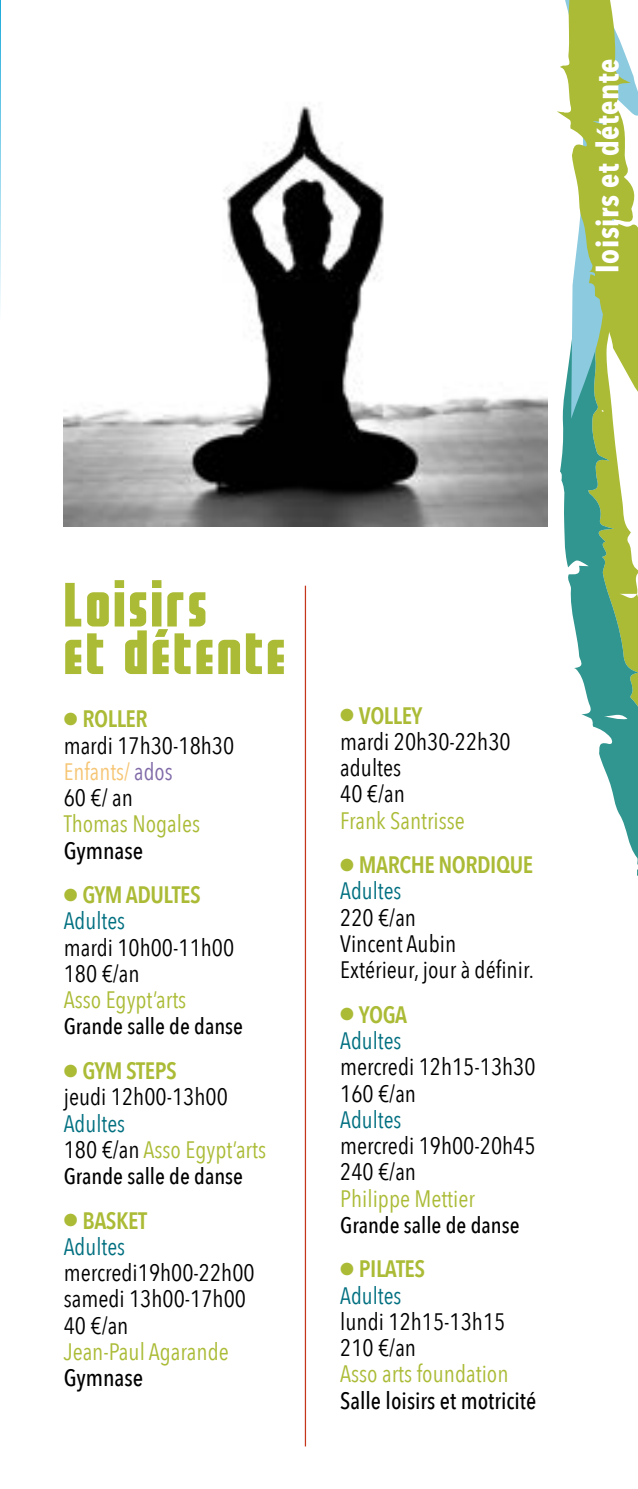
<style>
.page{position:relative;width:638px;height:1489px;background:#fff}
.page>*{position:absolute;margin:0;border:0;box-sizing:border-box;transform-origin:0 0}
.t1{font:63.75px/47.5px "Homelander";letter-spacing:.04em;color:#abbb36;scale:1.18 1}
.t2{font:700 30px "Avenir Next Condensed";letter-spacing:.02em;color:#fff}
.t3{font:23.75px/26.2px "Avenir Next Condensed";color:#000}
.t4{font:23.75px/26.2px "Avenir Next Condensed";color:#abbb36}
.t5{font:600 23.75px/26.2px "Avenir Next Condensed";letter-spacing:-.02em;color:#abbb36}
.t6{font:500 23.75px "Avenir Next Condensed";color:#000}
.t7{font:23.75px/26.2px "Avenir Next Condensed";color:#006f80}
.t8{font:500 22.5px "Avenir Next Condensed";color:#000}
.s1{color:#abbb36}
.s2{font-weight:600;color:#abbb36}
.s3{color:#f6c574}
.s4{color:#806aa8}
.s5{font-weight:400;color:#006f80}
.s6{color:#006f80}
.s7{color:#000}
</style>
<div class="page">
<svg style="left:560px;top:418px;width:78px;height:458px"></svg>
<svg style="left:0;top:0;width:1px;height:309px"></svg>
<svg style="left:557px;top:0;width:81px;height:418px"></svg>
<hr style="left:305px;top:585px;width:1px;height:861px;background:#c5351c">
<img style="left:64px;top:106px;width:484px;height:420px">
<p class="t2" style="left:589px;top:273px;width:215px;rotate:-90deg">loisirs et détente</p>
<h1 class="t1" style="left:64px;top:580px;width:189px">Loisirs<br>et détente</h1>
<p class="t3" style="left:64px;top:704px;width:172px"><span class="s1">●</span> <span class="s2">ROLLER<br></span>mardi 17h30-18h30<br><span class="s3">Enfants/</span> <span class="s4">ados<br></span>60 €/ an</p>
<p class="t4" style="left:64px;top:809px;width:138px">Thomas Nogales</p>
<p class="t6" style="left:64px;top:835px;width:81px">Gymnase</p>
<p class="t5" style="left:64px;top:881px;width:139px">● GYM ADULTES<br><span class="s5">Adultes</span></p>
<p class="t3" style="left:64px;top:933px;width:172px">mardi 10h00-11h00<br>180 €/an</p>
<p class="t4" style="left:64px;top:985px;width:124px">Asso Egypt’arts</p>
<p class="t8" style="left:64px;top:1012px;width:181px">Grande salle de danse</p>
<p class="t3" style="left:64px;top:1056px;width:165px"><span class="s1">●</span> <span class="s2">GYM STEPS<br></span>jeudi 12h00-13h00</p>
<p class="t4" style="left:64px;top:1108px;width:204px"><span class="s6">Adultes<br></span><span class="s7">180 €/an</span> Asso Egypt’arts</p>
<p class="t8" style="left:64px;top:1162px;width:181px">Grande salle de danse</p>
<p class="t7" style="left:64px;top:1205px;width:85px"><span class="s1">●</span> <span class="s2">BASKET<br></span>Adultes</p>
<p class="t3" style="left:64px;top:1258px;width:192px">mercredi19h00-22h00 samedi 13h00-17h00<br>40 €/an</p>
<p class="t4" style="left:64px;top:1337px;width:166px">Jean-Paul Agarande</p>
<p class="t6" style="left:64px;top:1363px;width:81px">Gymnase</p>
<p class="t3" style="left:340px;top:701px;width:172px"><span class="s1">●</span> <span class="s2">VOLLEY<br></span>mardi 20h30-22h30 adultes<br>40 €/an</p>
<p class="t4" style="left:340px;top:806px;width:126px">Frank Santrisse</p>
<p class="t5" style="left:340px;top:851px;width:194px">● MARCHE NORDIQUE<br><span class="s5">Adultes</span></p>
<p class="t3" style="left:340px;top:903px;width:195px">220 €/an<br>Vincent Aubin<br>Extérieur, jour à définir.</p>
<p class="t7" style="left:340px;top:1000px;width:69px"><span class="s1">●</span> <span class="s2">YOGA<br></span>Adultes</p>
<p class="t3" style="left:340px;top:1052px;width:197px">mercredi 12h15-13h30<br>160 €/an</p>
<p class="t7" style="left:340px;top:1105px;width:63px">Adultes</p>
<p class="t3" style="left:340px;top:1131px;width:197px">mercredi 19h00-20h45<br>240 €/an</p>
<p class="t4" style="left:340px;top:1183px;width:136px">Philippe Mettier</p>
<p class="t8" style="left:340px;top:1211px;width:181px">Grande salle de danse</p>
<p class="t5" style="left:340px;top:1255px;width:86px">● PILATES<br><span class="s5">Adultes</span></p>
<p class="t3" style="left:340px;top:1307px;width:167px">lundi 12h15-13h15<br>210 €/an</p>
<p class="t4" style="left:340px;top:1359px;width:170px">Asso arts foundation</p>
<p class="t6" style="left:340px;top:1385px;width:197px">Salle loisirs et motricité</p>
</div>
